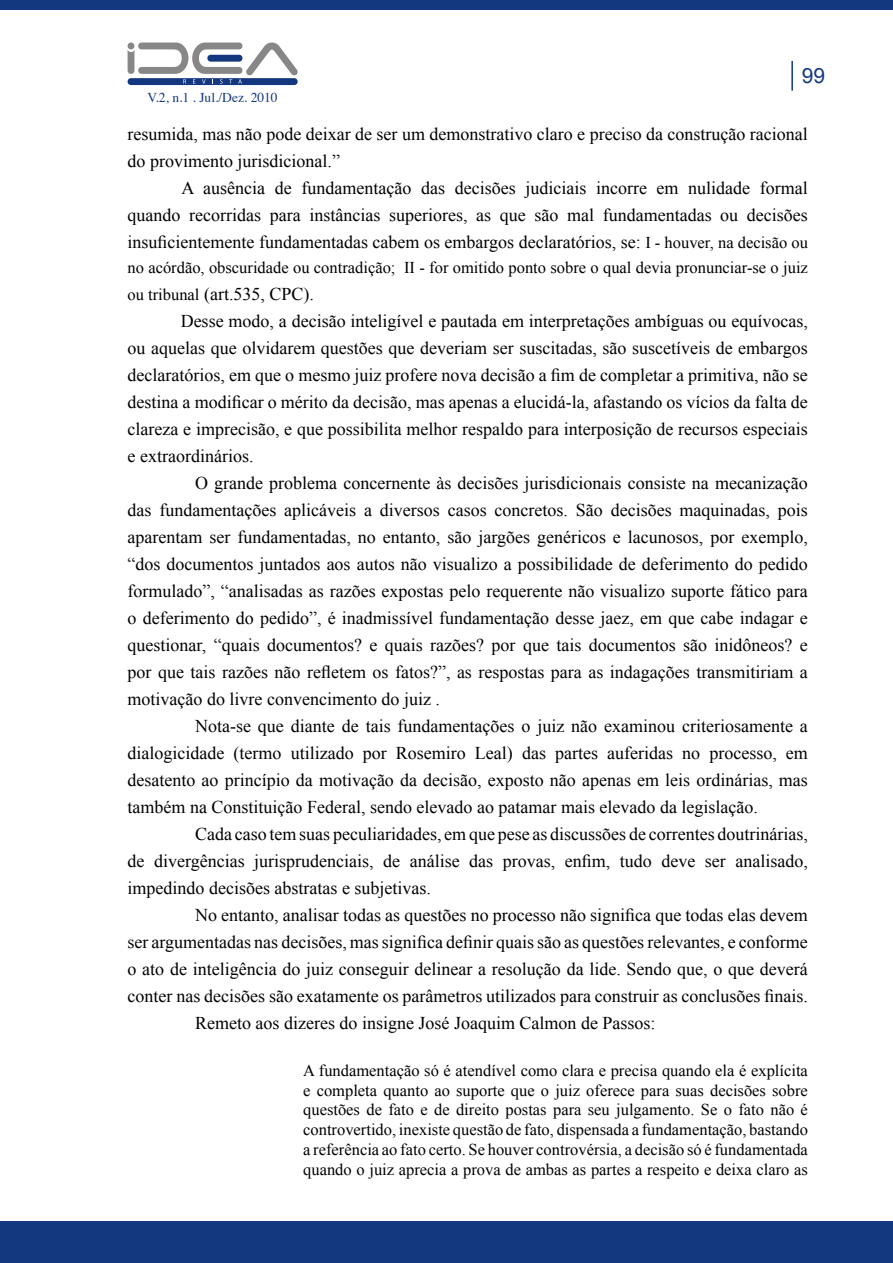
<style>
.page{position:relative;width:893px;height:1263px;background:#fff}
.page>*{position:absolute;margin:0;border:0;box-sizing:border-box;transform-origin:0 0}
.t1{font:21px "Arial";color:#14387f}
.t2{font:18px/27px "Times New Roman";color:#000}
.t3{font:16.5px/19.8px "Times New Roman";color:#000;text-align:justify}
.t4{font:13.5px "Times";color:#14387f}
.s1{font-size:16.5px}
</style>
<div class="page">
<svg style="left:128px;top:43px;width:170px;height:42px"></svg>
<hr style="left:791px;top:61px;width:2px;height:30px;background:#14387f">
<div style="left:0;top:1221px;width:893px;height:42px;background:#14387f"></div>
<div style="left:0;top:0;width:893px;height:10px;background:#14387f"></div>
<p class="t1" style="left:802px;top:62px;width:25px">99</p>
<p class="t4" style="left:147px;top:84px;width:132px">V.2, n.1 . Jul./Dez. 2010</p>
<p class="t2" style="left:128px;top:120px;width:682px">resumida, mas não pode deixar de ser um demonstrativo claro e preciso da construção racional do provimento jurisdicional.”</p>
<p class="t2" style="left:128px;top:174px;width:682px;text-align:justify;text-indent:54px">A ausência de fundamentação das decisões judiciais incorre em nulidade formal quando recorridas para instâncias superiores, as que são mal fundamentadas ou decisões insuficientemente fundamentadas cabem os embargos declaratórios, se: <span class="s1">I - houver, na decisão ou</span></p>
<p class="t3" style="left:128px;top:257px;width:682px">no acórdão, obscuridade ou contradição; II - for omitido ponto sobre o qual devia pronunciar-se o juiz</p>
<p class="t2" style="left:128px;top:280px;width:188px"><span class="s1">ou tribunal</span> (art.535, CPC).</p>
<p class="t2" style="left:181px;top:307px;width:629px">Desse modo, a decisão inteligível e pautada em interpretações ambíguas ou equívocas,</p>
<p class="t2" style="left:128px;top:334px;width:682px">ou aquelas que olvidarem questões que deveriam ser suscitadas, são suscetíveis de embargos</p>
<p class="t2" style="left:128px;top:361px;width:682px">declaratórios, em que o mesmo juiz profere nova decisão a fim de completar a primitiva, não se</p>
<p class="t2" style="left:128px;top:388px;width:682px">destina a modificar o mérito da decisão, mas apenas a elucidá-la, afastando os vícios da falta de</p>
<p class="t2" style="left:128px;top:415px;width:682px">clareza e imprecisão, e que possibilita melhor respaldo para interposição de recursos especiais</p>
<p class="t2" style="left:128px;top:442px;width:127px">e extraordinários.</p>
<p class="t2" style="left:195px;top:469px;width:614px">O grande problema concernente às decisões jurisdicionais consiste na mecanização</p>
<p class="t2" style="left:128px;top:496px;width:682px">das fundamentações aplicáveis a diversos casos concretos. São decisões maquinadas, pois</p>
<p class="t2" style="left:128px;top:523px;width:682px">aparentam ser fundamentadas, no entanto, são jargões genéricos e lacunosos, por exemplo,</p>
<p class="t2" style="left:128px;top:550px;width:682px">“dos documentos juntados aos autos não visualizo a possibilidade de deferimento do pedido</p>
<p class="t2" style="left:128px;top:577px;width:682px">formulado”, “analisadas as razões expostas pelo requerente não visualizo suporte fático para</p>
<p class="t2" style="left:128px;top:604px;width:682px">o deferimento do pedido”, é inadmissível fundamentação desse jaez, em que cabe indagar e</p>
<p class="t2" style="left:128px;top:631px;width:682px">questionar, “quais documentos? e quais razões? por que tais documentos são inidôneos? e</p>
<p class="t2" style="left:128px;top:658px;width:682px">por que tais razões não refletem os fatos?”, as respostas para as indagações transmitiriam a</p>
<p class="t2" style="left:128px;top:685px;width:314px">motivação do livre convencimento do juiz .</p>
<p class="t2" style="left:195px;top:712px;width:614px">Nota-se que diante de tais fundamentações o juiz não examinou criteriosamente a</p>
<p class="t2" style="left:128px;top:739px;width:682px">dialogicidade (termo utilizado por Rosemiro Leal) das partes auferidas no processo, em</p>
<p class="t2" style="left:128px;top:766px;width:682px">desatento ao princípio da motivação da decisão, exposto não apenas em leis ordinárias, mas</p>
<p class="t2" style="left:128px;top:793px;width:632px">também na Constituição Federal, sendo elevado ao patamar mais elevado da legislação.</p>
<p class="t2" style="left:195px;top:820px;width:614px">Cada caso tem suas peculiaridades, em que pese as discussões de correntes doutrinárias,</p>
<p class="t2" style="left:128px;top:847px;width:682px">de divergências jurisprudenciais, de análise das provas, enfim, tudo deve ser analisado,</p>
<p class="t2" style="left:128px;top:874px;width:305px">impedindo decisões abstratas e subjetivas.</p>
<p class="t2" style="left:195px;top:901px;width:614px">No entanto, analisar todas as questões no processo não significa que todas elas devem</p>
<p class="t2" style="left:128px;top:928px;width:682px">ser argumentadas nas decisões, mas significa definir quais são as questões relevantes, e conforme</p>
<p class="t2" style="left:128px;top:955px;width:682px">o ato de inteligência do juiz conseguir delinear a resolução da lide. Sendo que, o que deverá</p>
<p class="t2" style="left:128px;top:982px;width:682px">conter nas decisões são exatamente os parâmetros utilizados para construir as conclusões finais.</p>
<p class="t2" style="left:195px;top:1009px;width:462px">Remeto aos dizeres do insigne José Joaquim Calmon de Passos:</p>
<p class="t3" style="left:303px;top:1060px;width:506px">A fundamentação só é atendível como clara e precisa quando ela é explícita e completa quanto ao suporte que o juiz oferece para suas decisões sobre questões de fato e de direito postas para seu julgamento. Se o fato não é controvertido, inexiste questão de fato, dispensada a fundamentação, bastando a referência ao fato certo. Se houver controvérsia, a decisão só é fundamentada quando o juiz aprecia a prova de ambas as partes a respeito e deixa claro as</p>
</div>
